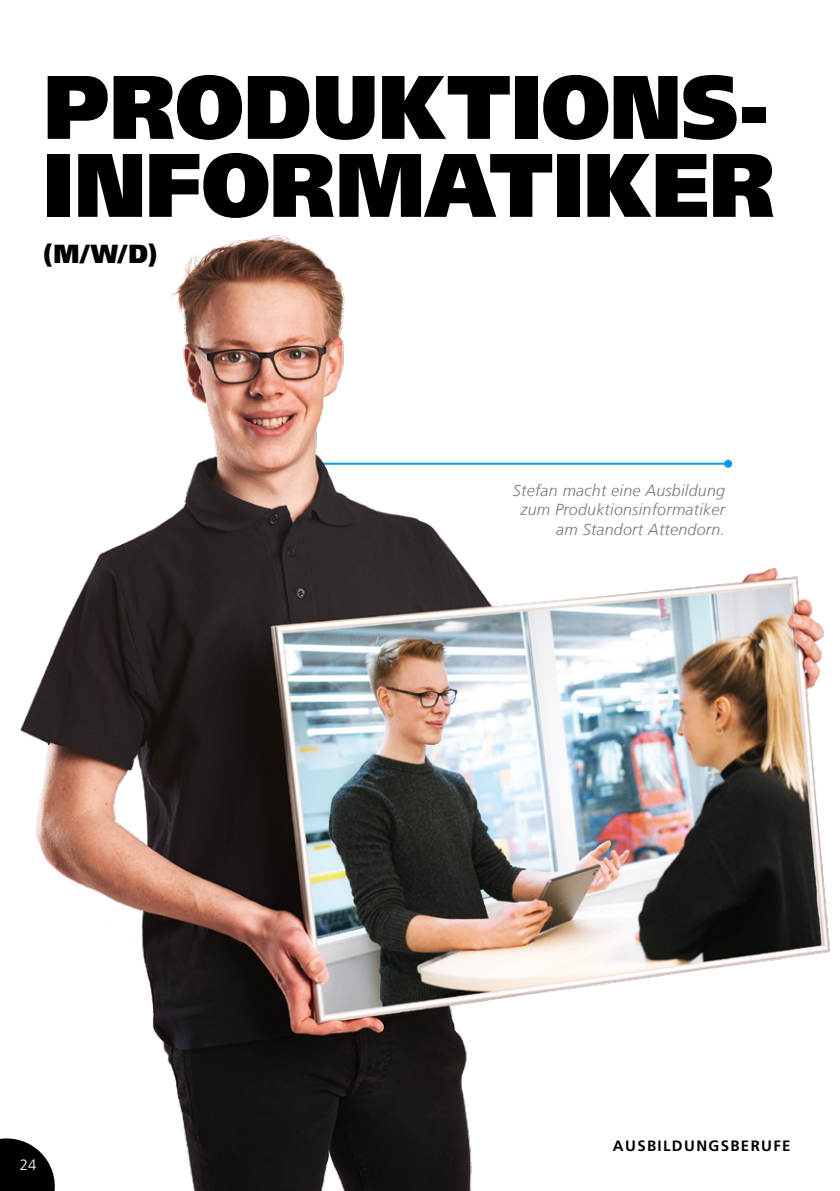
<style>
.page{position:relative;width:840px;height:1191px;background:#fff}
.page>*{position:absolute;margin:0;border:0;box-sizing:border-box;transform-origin:0 0}
.t1{font:900 90px/78px "Frutiger LT";color:#000;scale:.93 1}
.t2{font:900 26px "Frutiger LT";color:#000;scale:.93 1}
.t3{font:italic 300 16px/19.2px "Frutiger LT Com";letter-spacing:.015em;color:#7c7b7b;text-align:right}
.t4{font:700 15px "Frutiger LT Com";letter-spacing:.09em;color:#000}
.t5{font:300 15px "Frutiger LT Com";color:#fff}
</style>
<div class="page">
<img style="left:0;top:233px;width:831px;height:958px">
<h1 class="t1" style="left:43px;top:68px;width:787px">PRODUKTIONS-<br>INFORMATIKER</h1>
<h2 class="t2" style="left:43px;top:238px;width:124px">(M/W/D)</h2>
<p class="t3" style="left:512px;top:481px;width:213px">Stefan macht eine Ausbildung zum Produktionsinformatiker am Standort Attendorn.</p>
<p class="t5" style="left:20px;top:1155px;width:18px">24</p>
<p class="t4" style="left:612px;top:1136px;width:179px">AUSBILDUNGSBERUFE</p>
</div>
